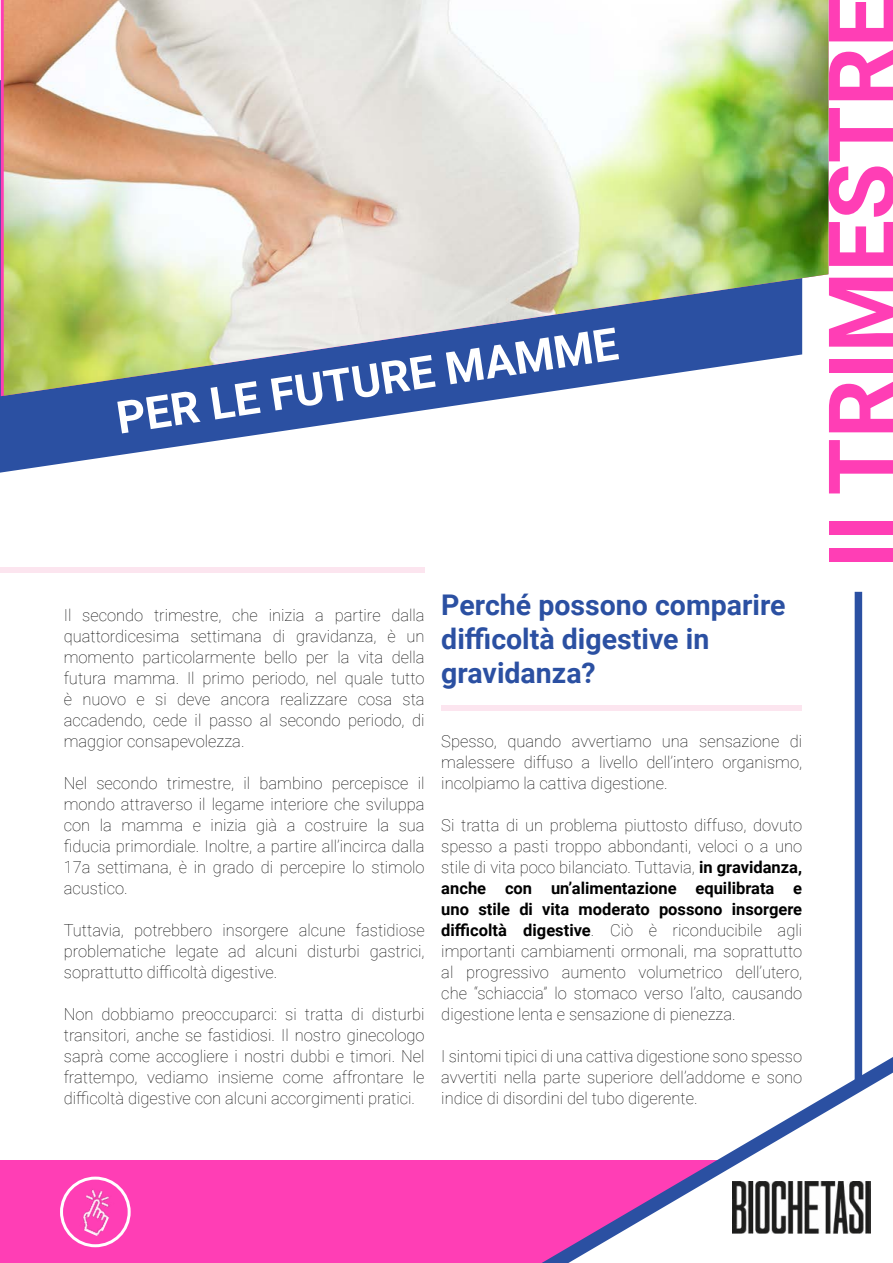
<style>
.page{position:relative;width:893px;height:1263px;background:#fff}
.page>*{position:absolute;margin:0;border:0;box-sizing:border-box;transform-origin:0 0}
.t1{font:700 92.25px "Roboto";color:#ff3eb5}
.t2{font:700 45px "Roboto";color:#fff}
.t3{font:700 28.5px/34.2px "Roboto";color:#2b50a2}
.t4{font:100 16.5px/21px "Roboto";color:#000;text-align:justify}
.s1{font-weight:700}
</style>
<div class="page">
<div style="left:0;top:1160px;width:829px;height:103px;background:#ff3eb5"></div>
<img style="left:73px;top:1186px;width:44px;height:51px">
<div style="left:60px;top:1176px;width:71px;height:71px;border:3px solid #fff;border-radius:50%"></div>
<svg style="left:542px;top:1037px;width:351px;height:226px"></svg>
<img style="left:732px;top:1181px;width:139px;height:52px">
<svg style="left:0;top:80px;width:520px;height:393px"></svg>
<img style="left:4px;top:0;width:824px;height:396px">
<div style="left:0;top:567px;width:425px;height:6px;background:#fce5ef"></div>
<div style="left:441px;top:705px;width:361px;height:5px;background:#fce5ef"></div>
<div style="left:855px;top:592px;width:7px;height:493px;background:#2b50a2"></div>
<h2 class="t2" style="left:112px;top:389px;width:508px;rotate:-9deg">PER LE FUTURE MAMME</h2>
<p class="t4" style="left:64px;top:604px;width:362px">Il secondo trimestre, che inizia a partire dalla quattordicesima settimana di gravidanza, è un momento particolarmente bello per la vita della futura mamma. Il primo periodo, nel quale tutto è nuovo e si deve ancora realizzare cosa sta accadendo, cede il passo al secondo periodo, di maggior consapevolezza.</p>
<p class="t4" style="left:64px;top:772px;width:362px">Nel secondo trimestre, il bambino percepisce il mondo attraverso il legame interiore che sviluppa con la mamma e inizia già a costruire la sua fiducia primordiale. Inoltre, a partire all’incirca dalla 17a settimana, è in grado di percepire lo stimolo acustico.</p>
<p class="t4" style="left:64px;top:919px;width:362px">Tuttavia, potrebbero insorgere alcune fastidiose problematiche legate ad alcuni disturbi gastrici, soprattutto difficoltà digestive.</p>
<p class="t4" style="left:64px;top:1003px;width:362px">Non dobbiamo preoccuparci: si tratta di disturbi transitori, anche se fastidiosi. Il nostro ginecologo saprà come accogliere i nostri dubbi e timori. Nel frattempo, vediamo insieme come affrontare le difficoltà digestive con alcuni accorgimenti pratici.</p>
<h3 class="t3" style="left:441px;top:586px;width:346px">Perché possono comparire difficoltà digestive in gravidanza?</h3>
<p class="t4" style="left:441px;top:730px;width:362px">Spesso, quando avvertiamo una sensazione di malessere diffuso a livello dell’intero organismo, incolpiamo la cattiva digestione.</p>
<p class="t4" style="left:441px;top:814px;width:362px">Si tratta di un problema piuttosto diffuso, dovuto spesso a pasti troppo abbondanti, veloci o a uno stile di vita poco bilanciato. Tuttavia, <span class="s1">in gravidanza, anche con un’alimentazione equilibrata e uno stile di vita moderato possono insorgere difficoltà digestive</span>. Ciò è riconducibile agli importanti cambiamenti ormonali, ma soprattutto al progressivo aumento volumetrico dell’utero, che “schiaccia” lo stomaco verso l’alto, causando digestione lenta e sensazione di pienezza.</p>
<p class="t4" style="left:441px;top:1045px;width:362px">I sintomi tipici di una cattiva digestione sono spesso avvertiti nella parte superiore dell’addome e sono indice di disordini del tubo digerente.</p>
<h1 class="t1" style="left:797px;top:569px;width:575px;rotate:-90deg">II TRIMESTRE</h1>
</div>
